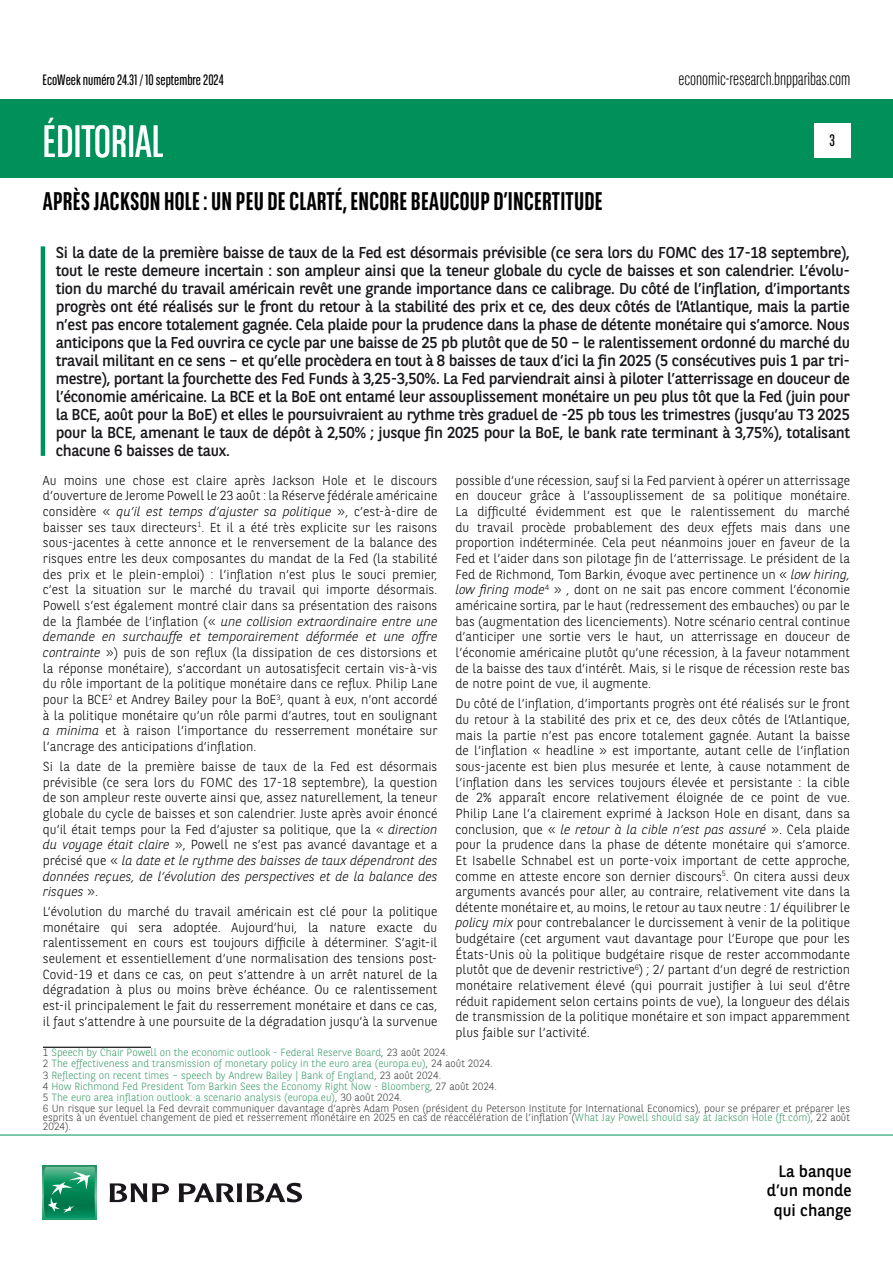
<style>
.page{position:relative;width:893px;height:1263px;background:#fff}
.page>*{position:absolute;margin:0;border:0;box-sizing:border-box;transform-origin:0 0}
.t1{font:45px "BNPP Sans Condensed";color:#fff}
.t2{font:700 25.5px "BNPP Sans Condensed";letter-spacing:.01em;color:#000}
.t3{font:300 18px "BNPP Sans Condensed";color:#000}
.t4{font:16.5px/19.8px "BNPP Sans";color:#000;text-align:right}
.t5{font:16.5px "BNPP Sans Condensed";color:#000}
.t6{font:15.75px/18px "BNPP Sans";letter-spacing:-.02em;color:#1a171c;text-align:justify}
.t7{font:15px "BNPP Sans Condensed";color:#000}
.t8{font:300 13.05px/15.6px "BNPP Sans";color:#000;text-align:justify}
.t9{font:300 10.5px/11.1px "BNPP Sans";color:#3d9a69}
.t10{font:300 10.5px/9px "BNPP Sans";color:#3c3c3b}
.s1{font-style:italic}
.s2{color:#3c3c3b}
.s3{color:#3d9a69}
</style>
<div class="page">
<div style="left:1px;top:99px;width:892px;height:78px;background:#00915b"></div>
<svg style="left:43px;top:1166px;width:53px;height:53px"></svg>
<svg style="left:44px;top:1167px;width:51px;height:51px;background:#26996e"></svg>
<svg style="left:110px;top:1183px;width:59px;height:19px"></svg>
<svg style="left:179px;top:1183px;width:123px;height:19px"></svg>
<hr style="left:0;top:1135px;width:893px;height:1px;background:#00915b">
<div style="left:814px;top:123px;width:36px;height:34px;background:#fff"></div>
<hr style="left:43px;top:1047px;width:108px;height:1px;background:#000">
<hr style="left:41px;top:246px;width:4px;height:210px;background:#00915b">
<p class="t7" style="left:43px;top:70px;width:183px">EcoWeek numéro 24.31 / 10 septembre 2024</p>
<h3 class="t3" style="left:678px;top:67px;width:174px">economic-research.bnpparibas.com</h3>
<h1 class="t1" style="left:43px;top:113px;width:15px">E</h1>
<h2 class="t2" style="left:43px;top:187px;width:561px">APRÈS JACKSON HOLE : UN PEU DE CLARTÉ, ENCORE BEAUCOUP D’INCERTITUDE</h2>
<h1 class="t1" style="left:43px;top:113px;width:123px">ÉDITORIAL</h1>
<p class="t5" style="left:829px;top:130px;width:7px">3</p>
<p class="t6" style="left:56px;top:243px;width:796px">Si la date de la première baisse de taux de la Fed est désormais prévisible (ce sera lors du FOMC des 17-18 septembre), tout le reste demeure incertain : son ampleur ainsi que la teneur globale du cycle de baisses et son calendrier. L’évolu&shy;tion du marché du travail américain revêt une grande importance dans ce calibrage. Du côté de l’inflation, d’importants progrès ont été réalisés sur le front du retour à la stabilité des prix et ce, des deux côtés de l’Atlantique, mais la partie n’est pas encore totalement gagnée. Cela plaide pour la prudence dans la phase de détente monétaire qui s’amorce. Nous anticipons que la Fed ouvrira ce cycle par une baisse de 25 pb plutôt que de 50 – le ralentissement ordonné du marché du travail militant en ce sens – et qu’elle procèdera en tout à 8 baisses de taux d’ici la fin 2025 (5 consécutives puis 1 par tri&shy;mestre), portant la fourchette des Fed Funds à 3,25-3,50%. La Fed parviendrait ainsi à piloter l’atterrissage en douceur de l’économie américaine. La BCE et la BoE ont entamé leur assouplissement monétaire un peu plus tôt que la Fed (juin pour la BCE, août pour la BoE) et elles le poursuivraient au rythme très graduel de -25 pb tous les trimestres (jusqu’au T3 2025 pour la BCE, amenant le taux de dépôt à 2,50% ; jusque fin 2025 pour la BoE, le bank rate terminant à 3,75%), totalisant chacune 6 baisses de taux.</p>
<p class="t8" style="left:43px;top:472px;width:396px">Au moins une chose est claire après Jackson Hole et le discours d’ouverture de Jerome Powell le 23 août : la Réserve fédérale américaine considère « <span class="s1">qu’il est temps d’ajuster sa politique</span> », c’est-à-dire de baisser ses taux directeurs<sup>1</sup>. Et il a été très explicite sur les raisons sous-jacentes à cette annonce et le renversement de la balance des risques entre les deux composantes du mandat de la Fed (la stabilité des prix et le plein-emploi) : l’inflation n’est plus le souci premier, c’est la situation sur le marché du travail qui importe désormais.<br>Powell s’est également montré clair dans sa présentation des raisons de la flambée de l’inflation (« <span class="s1">une collision extraordinaire entre une demande en surchauffe et temporairement déformée et une offre contrainte</span> ») puis de son reflux (la dissipation de ces distorsions et la réponse monétaire), s’accordant un autosatisfecit certain vis-à-vis du rôle important de la politique monétaire dans ce reflux. Philip Lane pour la BCE<sup>2</sup> et Andrey Bailey pour la BoE<sup>3</sup>, quant à eux, n’ont accordé à la politique monétaire qu’un rôle parmi d’autres, tout en soulignant <span class="s1">a minima</span> et à raison l’importance du resserrement monétaire sur l’ancrage des anticipations d’inflation.</p>
<p class="t8" style="left:43px;top:758px;width:396px">Si la date de la première baisse de taux de la Fed est désormais prévisible (ce sera lors du FOMC des 17-18 septembre), la question de son ampleur reste ouverte ainsi que, assez naturellement, la teneur globale du cycle de baisses et son calendrier. Juste après avoir énoncé qu’il était temps pour la Fed d’ajuster sa politique, que la « <span class="s1">direction du voyage était claire</span> », Powell ne s’est pas avancé davantage et a précisé que « <span class="s1">la date et le rythme des baisses de taux dépendront des données reçues, de l’évolution des perspectives et de la balance des risques</span> ».</p>
<p class="t8" style="left:43px;top:903px;width:396px">L’évolution du marché du travail américain est clé pour la politique monétaire qui sera adoptée. Aujourd’hui, la nature exacte du ralentissement en cours est toujours difficile à déterminer. S’agit-il seulement et essentiellement d’une normalisation des tensions post-Covid-19 et dans ce cas, on peut s’attendre à un arrêt naturel de la dégradation à plus ou moins brève échéance. Ou ce ralentissement est-il principalement le fait du resserrement monétaire et dans ce cas, il faut s’attendre à une poursuite de la dégradation jusqu’à la survenue</p>
<p class="t8" style="left:455px;top:472px;width:396px">possible d’une récession, sauf si la Fed parvient à opérer un atterrissage en douceur grâce à l’assouplissement de sa politique monétaire.<br>La difficulté évidemment est que le ralentissement du marché du travail procède probablement des deux effets mais dans une proportion indéterminée. Cela peut néanmoins jouer en faveur de la Fed et l’aider dans son pilotage fin de l’atterrissage. Le président de la Fed de Richmond, Tom Barkin, évoque avec pertinence un « <span class="s1">low hiring, low firing mode</span><sup>4</sup> » , dont on ne sait pas encore comment l’économie américaine sortira, par le haut (redressement des embauches) ou par le bas (augmentation des licenciements). Notre scénario central continue d’anticiper une sortie vers le haut, un atterrissage en douceur de l’économie américaine plutôt qu’une récession, à la faveur notamment de la baisse des taux d’intérêt. Mais, si le risque de récession reste bas de notre point de vue, il augmente.</p>
<p class="t8" style="left:455px;top:695px;width:396px">Du côté de l’inflation, d’importants progrès ont été réalisés sur le front du retour à la stabilité des prix et ce, des deux côtés de l’Atlantique, mais la partie n’est pas encore totalement gagnée. Autant la baisse de l’inflation « headline » est importante, autant celle de l’inflation sous-jacente est bien plus mesurée et lente, à cause notamment de l’inflation dans les services toujours élevée et persistante : la cible de 2% apparaît encore relativement éloignée de ce point de vue.<br>Philip Lane l’a clairement exprimé à Jackson Hole en disant, dans sa conclusion, que « <span class="s1">le retour à la cible n’est pas assuré</span> ». Cela plaide pour la prudence dans la phase de détente monétaire qui s’amorce.<br>Et Isabelle Schnabel est un porte-voix important de cette approche, comme en atteste encore son dernier discours<sup>5</sup>. On citera aussi deux arguments avancés pour aller, au contraire, relativement vite dans la détente monétaire et, au moins, le retour au taux neutre : 1/ équilibrer le <span class="s1">policy mix</span> pour contrebalancer le durcissement à venir de la politique budgétaire (cet argument vaut davantage pour l’Europe que pour les États-Unis où la politique budgétaire risque de rester accommodante plutôt que de devenir restrictive<sup>6</sup>) ; 2/ partant d’un degré de restriction monétaire relativement élevé (qui pourrait justifier à lui seul d’être réduit rapidement selon certains points de vue), la longueur des délais de transmission de la politique monétaire et son impact apparemment plus faible sur l’activité.</p>
<p class="t9" style="left:43px;top:1046px;width:809px"><span class="s2">1</span> Speech by Chair Powell on the economic outlook - Federal Reserve Board<span class="s2">, 23 août 2024.<br>2</span> The effectiveness and transmission of monetary policy in the euro area (europa.eu)<span class="s2">, 24 août 2024.<br>3</span> Reflecting on recent times – speech by Andrew Bailey | Bank of England<span class="s2">, 23 août 2024.<br>4</span> How Richmond Fed President Tom Barkin Sees the Economy Right Now - Bloomberg<span class="s2">, 27 août 2024.<br>5</span> The euro area inflation outlook: a scenario analysis (europa.eu)<span class="s2">, 30 août 2024.<br>6 Un risque sur lequel la Fed devrait communiquer davantage d’après Adam Posen (président du Peterson Institute for International Economics), pour se préparer et préparer les</span></p>
<p class="t10" style="left:43px;top:1112px;width:809px">esprits à un éventuel changement de pied et resserrement monétaire en 2025 en cas de réaccélération de l’inflation (<span class="s3">What Jay Powell should say at Jackson Hole (ft.com)</span>, 22 août<br>2024).</p>
<p class="t4" style="left:767px;top:1160px;width:86px">La banque d’un monde qui change</p>
</div>
